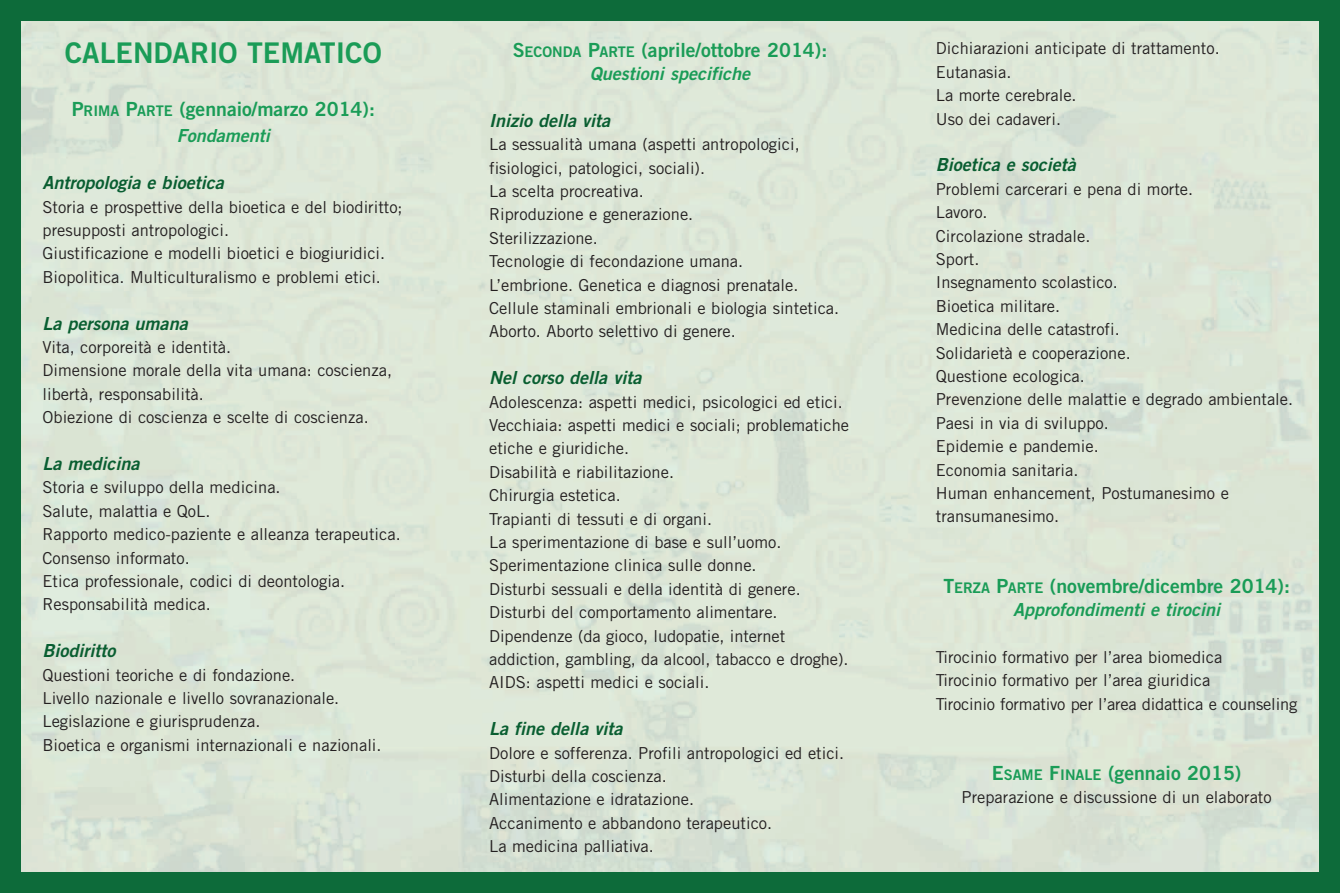
<style>
.page{position:relative;width:1340px;height:893px;background:#fff}
.page>*{position:absolute;margin:0;border:0;box-sizing:border-box;transform-origin:0 0}
.t1{font:28.5px "Trade Gothic Bold Two";color:#1a9c57}
.t2{font:19.5px "Trade Gothic Bold Two";color:#1a9c57}
.t3{font:italic 18px "Trade Gothic Bold Two";color:#095e31}
.t4{font:italic 18px "Trade Gothic Bold Two";color:#1a9c57}
.t5{font:16.5px/23.4px "Trade Gothic";color:#231f20}
.s1{font-size:14.7px}
</style>
<div class="page">
<div style="left:0;top:0;width:1339px;height:893px;background:#0d6b3a"></div>
<img style="left:21px;top:21px;width:1297px;height:851px">
<h1 class="t1" style="left:65px;top:43px;width:318px">CALENDARIO TEMATICO</h1>
<p class="t2" style="left:72px;top:102px;width:305px">P<span class="s1">RIMA</span> P<span class="s1">ARTE</span> (gennaio/marzo 2014):</p>
<p class="t4" style="left:177px;top:129px;width:95px">Fondamenti</p>
<p class="t3" style="left:43px;top:176px;width:183px">Antropologia e bioetica</p>
<p class="t5" style="left:43px;top:196px;width:361px">Storia e prospettive della bioetica e del biodiritto; presupposti antropologici.<br>Giustificazione e modelli bioetici e biogiuridici.<br>Biopolitica. Multiculturalismo e problemi etici.</p>
<p class="t3" style="left:43px;top:316px;width:147px">La persona umana</p>
<p class="t5" style="left:43px;top:337px;width:351px">Vita, corporeità e identità.<br>Dimensione morale della vita umana: coscienza, libertà, responsabilità.<br>Obiezione di coscienza e scelte di coscienza.</p>
<p class="t3" style="left:43px;top:457px;width:99px">La medicina</p>
<p class="t5" style="left:43px;top:477px;width:360px">Storia e sviluppo della medicina.<br>Salute, malattia e QoL.<br>Rapporto medico-paziente e alleanza terapeutica.<br>Consenso informato.<br>Etica professionale, codici di deontologia.<br>Responsabilità medica.</p>
<p class="t3" style="left:43px;top:644px;width:74px">Biodiritto</p>
<p class="t5" style="left:43px;top:664px;width:340px">Questioni teoriche e di fondazione.<br>Livello nazionale e livello sovranazionale.<br>Legislazione e giurisprudenza.<br>Bioetica e organismi internazionali e nazionali.</p>
<p class="t2" style="left:512px;top:43px;width:316px">S<span class="s1">ECONDA</span> P<span class="s1">ARTE</span> (aprile/ottobre 2014):</p>
<p class="t4" style="left:590px;top:67px;width:162px">Questioni specifiche</p>
<p class="t3" style="left:489px;top:114px;width:123px">Inizio della vita</p>
<p class="t5" style="left:489px;top:134px;width:351px">La sessualità umana (aspetti antropologici, fisiologici, patologici, sociali).<br>La scelta procreativa.<br>Riproduzione e generazione.<br>Sterilizzazione.<br>Tecnologie di fecondazione umana.<br>L’embrione. Genetica e diagnosi prenatale.<br>Cellule staminali embrionali e biologia sintetica.<br>Aborto. Aborto selettivo di genere.</p>
<p class="t3" style="left:489px;top:371px;width:154px">Nel corso della vita</p>
<p class="t5" style="left:489px;top:392px;width:361px">Adolescenza: aspetti medici, psicologici ed etici.<br>Vecchiaia: aspetti medici e sociali; problematiche etiche e giuridiche.<br>Disabilità e riabilitazione.<br>Chirurgia estetica.<br>Trapianti di tessuti e di organi.<br>La sperimentazione di base e sull’uomo.<br>Sperimentazione clinica sulle donne.<br>Disturbi sessuali e della identità di genere.<br>Disturbi del comportamento alimentare.<br>Dipendenze (da gioco, ludopatie, internet addiction, gambling, da alcool, tabacco e droghe).<br>AIDS: aspetti medici e sociali.</p>
<p class="t3" style="left:489px;top:722px;width:135px">La fine della vita</p>
<p class="t5" style="left:489px;top:743px;width:356px">Dolore e sofferenza. Profili antropologici ed etici.<br>Disturbi della coscienza.<br>Alimentazione e idratazione.<br>Accanimento e abbandono terapeutico.<br>La medicina palliativa.</p>
<p class="t5" style="left:935px;top:38px;width:285px">Dichiarazioni anticipate di trattamento.<br>Eutanasia.<br>La morte cerebrale.<br>Uso dei cadaveri.</p>
<p class="t3" style="left:935px;top:158px;width:142px">Bioetica e società</p>
<p class="t5" style="left:935px;top:179px;width:359px">Problemi carcerari e pena di morte.<br>Lavoro.<br>Circolazione stradale.<br>Sport.<br>Insegnamento scolastico.<br>Bioetica militare.<br>Medicina delle catastrofi.<br>Solidarietà e cooperazione.<br>Questione ecologica.<br>Prevenzione delle malattie e degrado ambientale.<br>Paesi in via di sviluppo.<br>Epidemie e pandemie.<br>Economia sanitaria.<br>Human enhancement, Postumanesimo e transumanesimo.</p>
<p class="t2" style="left:943px;top:579px;width:348px">T<span class="s1">ERZA</span> P<span class="s1">ARTE</span> (novembre/dicembre 2014):</p>
<p class="t4" style="left:1013px;top:603px;width:209px">Approfondimenti e tirocini</p>
<p class="t5" style="left:935px;top:647px;width:363px">Tirocinio formativo per l’area biomedica<br>Tirocinio formativo per l’area giuridica<br>Tirocinio formativo per l’area didattica e counseling</p>
<p class="t2" style="left:991px;top:766px;width:251px">E<span class="s1">SAME</span> F<span class="s1">INALE</span> (gennaio 2015)</p>
<p class="t5" style="left:961px;top:787px;width:311px">Preparazione e discussione di un elaborato</p>
</div>
